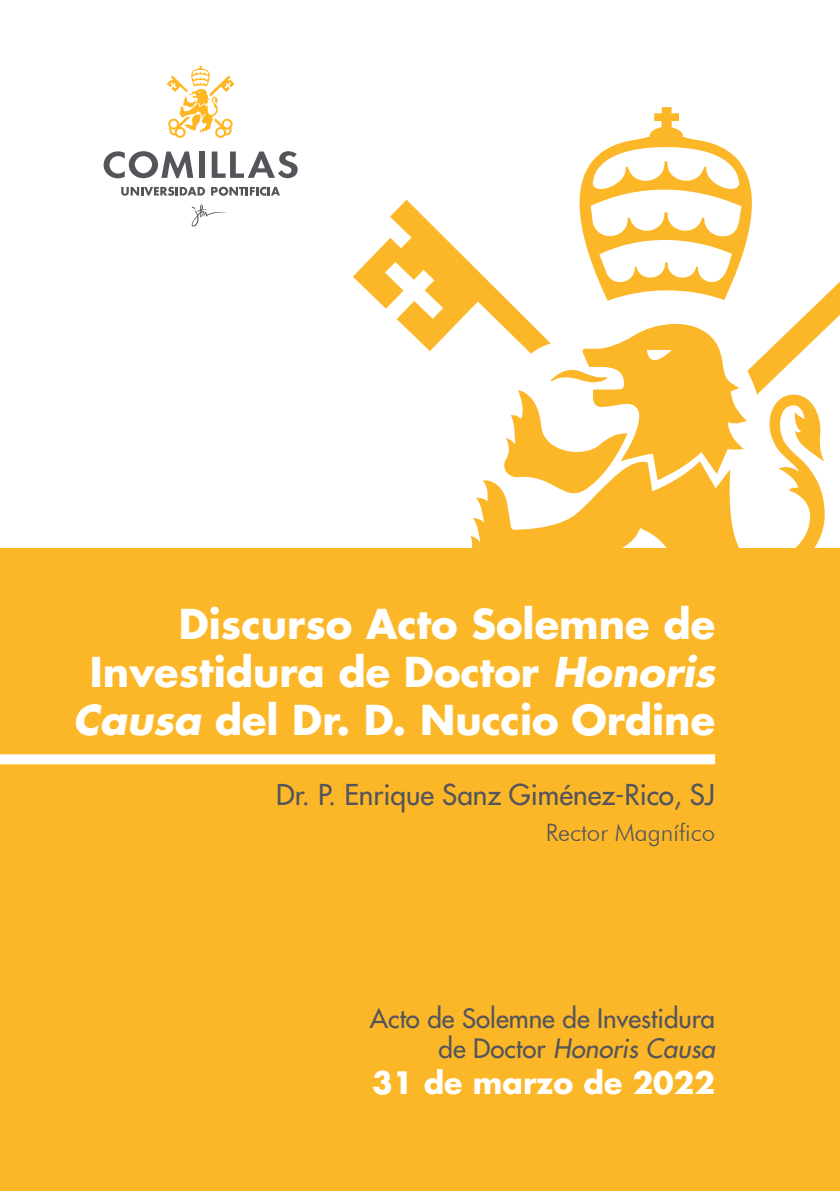
<style>
.page{position:relative;width:840px;height:1191px;background:#fff}
.page>*{position:absolute;margin:0;border:0;box-sizing:border-box;transform-origin:0 0}
.t1{font:700 40px/48px "Futura LT Pro";color:#fff;text-align:right}
.t2{font:700 30px "Futura LT Pro";color:#fff}
.t3{font:500 28px "Futura LT Pro";color:#54555a}
.t4{font:500 26px/30px "Futura LT Pro";color:#54555a;text-align:right}
.t5{font:300 24px "Futura BT";color:#54555a}
.s1{font-family:"Futura";font-style:italic}
.s2{font-family:"Futura";font-weight:400;font-style:italic}
</style>
<div class="page">
<svg style="left:470px;top:503px;width:355px;height:45px;fill:#fcb729"></svg>
<svg style="left:353px;top:200px;width:486px;height:303px"></svg>
<svg style="left:536px;top:107px;width:258px;height:194px"></svg>
<div style="left:0;top:548px;width:839px;height:643px;background:#fcb729"></div>
<svg style="left:121px;top:187px;width:84px;height:9px"></svg>
<svg style="left:211px;top:187px;width:69px;height:9px"></svg>
<svg style="left:103px;top:151px;width:90px;height:27px"></svg>
<div style="left:199px;top:151px;width:6px;height:27px;background:#54555a"></div>
<svg style="left:211px;top:151px;width:86px;height:27px"></svg>
<svg style="left:191px;top:204px;width:36px;height:23px"></svg>
<svg style="left:167px;top:66px;width:67px;height:72px"></svg>
<div style="left:0;top:754px;width:714px;height:10px;background:#fff"></div>
<p class="t1" style="left:73px;top:599px;width:643px">Discurso Acto Solemne de<br>Investidura de Doctor <span class="s1">Honoris<br>Causa</span> del Dr. D. Nuccio Ordine</p>
<p class="t3" style="left:276px;top:774px;width:440px">Dr. P. Enrique Sanz Giménez-Rico, SJ</p>
<p class="t5" style="left:545px;top:818px;width:171px">Rector Magnífico</p>
<p class="t4" style="left:369px;top:1002px;width:346px">Acto de Solemne de Investidura de Doctor <span class="s2">Honoris Causa</span></p>
<p class="t2" style="left:372px;top:1059px;width:344px">31 de marzo de 2022</p>
</div>
